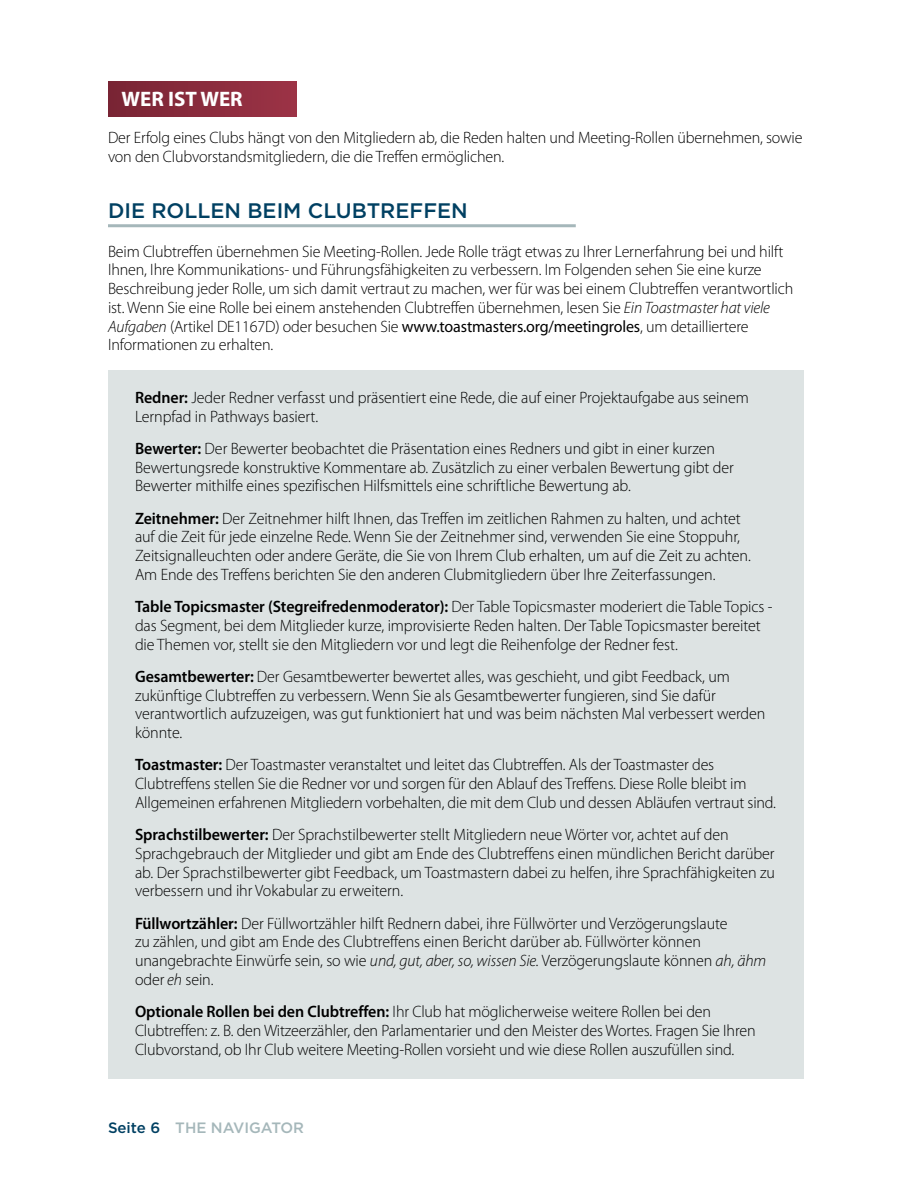
<style>
.page{position:relative;width:918px;height:1188px;background:#fff}
.page>*{position:absolute;margin:0;border:0;box-sizing:border-box;transform-origin:0 0}
.Blue_headers_-_right{font:500 21px "Gotham";color:#004062}
.Burgandy_Bar_Subhead{font:700 21px "Myriad Pro";color:#fff}
.Boxed_Titles{font:300 16.5px/18.8px "Myriad Pro";letter-spacing:-.005em;color:#000}
.Body{font:300 16.5px/18.8px "Myriad Pro";letter-spacing:-.01em;color:#000}
.t1{font:500 15px "Gotham";color:#a5b7ba}
.s1{font-style:italic}
.s2{font-weight:400}
.s3{font-weight:600}
.s4{color:#004062}
</style>
<div class="page">
<div style="left:108px;top:82px;width:189px;height:34px;background:linear-gradient(to right,#782434,#9c3346)"></div>
<hr style="left:108px;top:224px;width:468px;height:3px;background:#a5b7ba">
<div style="left:108px;top:370px;width:695px;height:76px;background:#dde3e3"></div>
<div style="left:108px;top:421px;width:695px;height:95px;background:#dde3e3"></div>
<div style="left:108px;top:491px;width:695px;height:113px;background:#dde3e3"></div>
<div style="left:108px;top:579px;width:695px;height:95px;background:#dde3e3"></div>
<div style="left:108px;top:649px;width:695px;height:113px;background:#dde3e3"></div>
<div style="left:108px;top:738px;width:695px;height:94px;background:#dde3e3"></div>
<div style="left:108px;top:807px;width:695px;height:114px;background:#dde3e3"></div>
<div style="left:108px;top:896px;width:695px;height:113px;background:#dde3e3"></div>
<div style="left:108px;top:984px;width:695px;height:95px;background:#dde3e3"></div>
<p class="Burgandy_Bar_Subhead" style="left:122px;top:87px;width:123px">WER IST WER</p>
<p class="Body" style="left:108px;top:129px;width:696px">Der Erfolg eines Clubs hängt von den Mitgliedern ab, die Reden halten und Meeting-Rollen übernehmen, sowie von den Clubvorstandsmitgliedern, die die Treffen ermöglichen.</p>
<p class="Blue_headers_-_right" style="left:108px;top:196px;width:361px">DIE ROLLEN BEIM CLUBTREFFEN</p>
<p class="Body" style="left:108px;top:242px;width:687px">Beim Clubtreffen übernehmen Sie Meeting-Rollen. Jede Rolle trägt etwas zu Ihrer Lernerfahrung bei und hilft Ihnen, Ihre Kommunikations- und Führungsfähigkeiten zu verbessern. Im Folgenden sehen Sie eine kurze Beschreibung jeder Rolle, um sich damit vertraut zu machen, wer für was bei einem Clubtreffen verantwortlich ist. Wenn Sie eine Rolle bei einem anstehenden Clubtreffen übernehmen, lesen Sie <span class="s1">Ein Toastmaster hat viele Aufgaben</span> (Artikel DE1167D) oder besuchen Sie <span class="s2">www.toastmasters.org/meetingroles</span>, um detailliertere Informationen zu erhalten.</p>
<p class="Boxed_Titles" style="left:135px;top:388px;width:615px"><span class="s3">Redner:</span> Jeder Redner verfasst und präsentiert eine Rede, die auf einer Projektaufgabe aus seinem<br>Lernpfad in Pathways basiert.</p>
<p class="Boxed_Titles" style="left:135px;top:439px;width:600px"><span class="s3">Bewerter:</span> Der Bewerter beobachtet die Präsentation eines Redners und gibt in einer kurzen<br>Bewertungsrede konstruktive Kommentare ab. Zusätzlich zu einer verbalen Bewertung gibt der<br>Bewerter mithilfe eines spezifischen Hilfsmittels eine schriftliche Bewertung ab.</p>
<p class="Boxed_Titles" style="left:135px;top:509px;width:617px"><span class="s3">Zeitnehmer:</span> Der Zeitnehmer hilft Ihnen, das Treffen im zeitlichen Rahmen zu halten, und achtet auf die Zeit für jede einzelne Rede. Wenn Sie der Zeitnehmer sind, verwenden Sie eine Stoppuhr, Zeitsignalleuchten oder andere Geräte, die Sie von Ihrem Club erhalten, um auf die Zeit zu achten.<br>Am Ende des Treffens berichten Sie den anderen Clubmitgliedern über Ihre Zeiterfassungen.</p>
<p class="Boxed_Titles" style="left:135px;top:597px;width:639px"><span class="s3">Table Topicsmaster (Stegreifredenmoderator):</span> Der Table Topicsmaster moderiert die Table Topics - das Segment, bei dem Mitglieder kurze, improvisierte Reden halten. Der Table Topicsmaster bereitet die Themen vor, stellt sie den Mitgliedern vor und legt die Reihenfolge der Redner fest.</p>
<p class="Boxed_Titles" style="left:135px;top:667px;width:632px"><span class="s3">Gesamtbewerter:</span> Der Gesamtbewerter bewertet alles, was geschieht, und gibt Feedback, um zukünftige Clubtreffen zu verbessern. Wenn Sie als Gesamtbewerter fungieren, sind Sie dafür verantwortlich aufzuzeigen, was gut funktioniert hat und was beim nächsten Mal verbessert werden könnte.</p>
<p class="Boxed_Titles" style="left:135px;top:756px;width:643px"><span class="s3">Toastmaster:</span> Der Toastmaster veranstaltet und leitet das Clubtreffen. Als der Toastmaster des<br>Clubtreffens stellen Sie die Redner vor und sorgen für den Ablauf des Treffens. Diese Rolle bleibt im<br>Allgemeinen erfahrenen Mitgliedern vorbehalten, die mit dem Club und dessen Abläufen vertraut sind.</p>
<p class="Boxed_Titles" style="left:135px;top:825px;width:642px"><span class="s3">Sprachstilbewerter:</span> Der Sprachstilbewerter stellt Mitgliedern neue Wörter vor, achtet auf den Sprachgebrauch der Mitglieder und gibt am Ende des Clubtreffens einen mündlichen Bericht darüber ab. Der Sprachstilbewerter gibt Feedback, um Toastmastern dabei zu helfen, ihre Sprachfähigkeiten zu verbessern und ihr Vokabular zu erweitern.</p>
<p class="Boxed_Titles" style="left:135px;top:914px;width:633px"><span class="s3">Füllwortzähler:</span> Der Füllwortzähler hilft Rednern dabei, ihre Füllwörter und Verzögerungslaute<br>zu zählen, und gibt am Ende des Clubtreffens einen Bericht darüber ab. Füllwörter können unangebrachte Einwürfe sein, so wie <span class="s1">und, gut, aber, so, wissen Sie.</span> Verzögerungslaute können <span class="s1">ah, ähm </span>oder <span class="s1">eh</span> sein.</p>
<p class="Boxed_Titles" style="left:135px;top:1002px;width:622px"><span class="s3">Optionale Rollen bei den Clubtreffen:</span> Ihr Club hat möglicherweise weitere Rollen bei den<br>Clubtreffen: z. B. den Witzeerzähler, den Parlamentarier und den Meister des Wortes. Fragen Sie Ihren<br>Clubvorstand, ob Ihr Club weitere Meeting-Rollen vorsieht und wie diese Rollen auszufüllen sind.</p>
<p class="t1" style="left:108px;top:1118px;width:198px"><span class="s4">Seite 6</span> THE NAVIGATOR</p>
</div>
